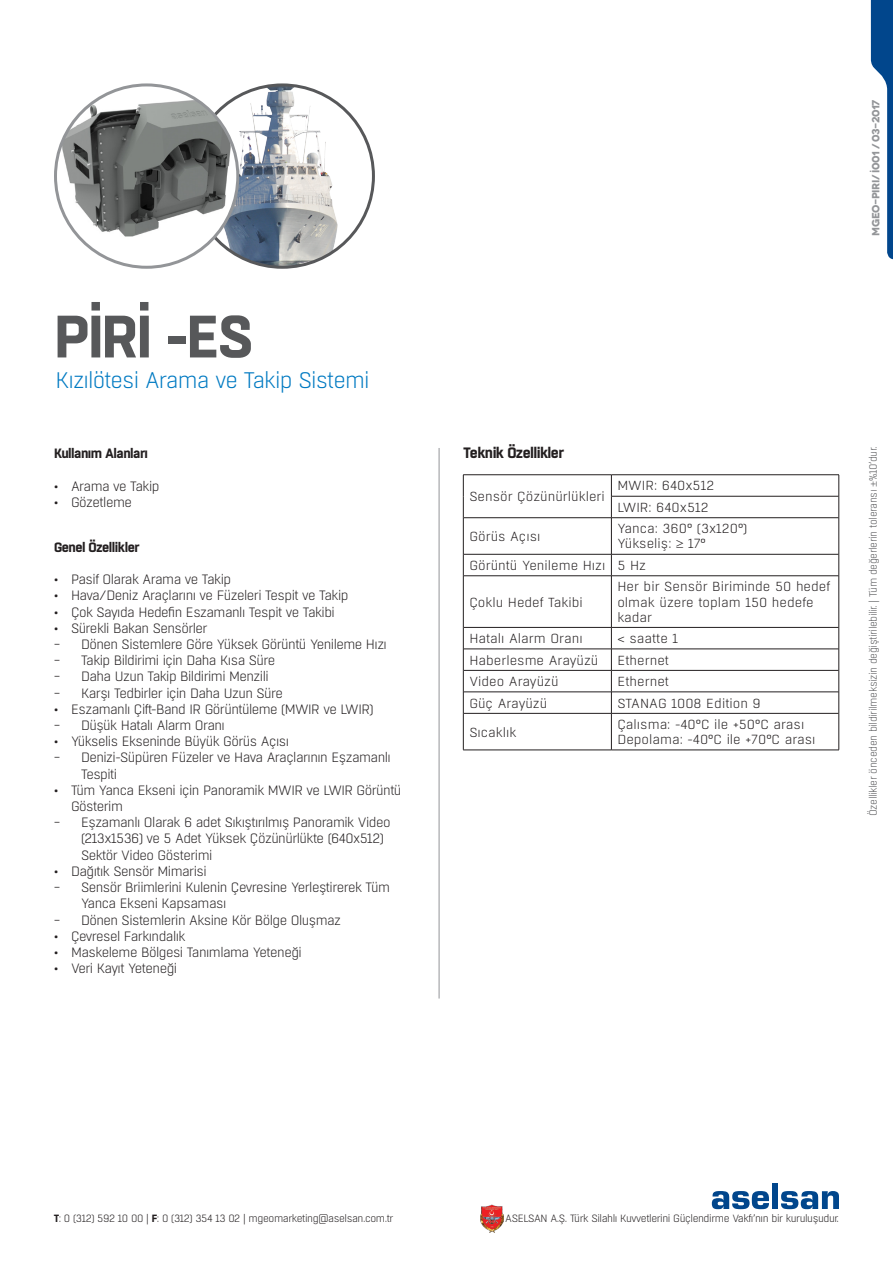
<style>
.page{position:relative;width:893px;height:1263px;background:#fff}
.page>*{position:absolute;margin:0;border:0;box-sizing:border-box;transform-origin:0 0}
.t1{font:700 59.55px "Boxed";letter-spacing:-.04em;color:#57585a}
.t2{font:300 22.5px "Boxed";letter-spacing:-.04em;color:#007ac2}
.sda{font:700 15px "Boxed";letter-spacing:-.04em;color:#231f20}
.t3{font:300 13.5px/16.2px "Boxed";letter-spacing:-.04em;color:#231f20}
.sda-2{font:700 13.5px "Boxed";letter-spacing:-.04em;color:#231f20}
.t4{font:300 13.05px/15px "Boxed";color:#231f20}
.t5{font:300 10.5px "Boxed";letter-spacing:-.04em;color:#231f20}
.t6{font:300 10.5px "Boxed";letter-spacing:-.04em;color:#57585a}
.t7{font:700 10.5px "Novecentowide";letter-spacing:-.04em;color:#939598}
.s1{font-family:"Minion Pro";font-weight:400}
.s2{font-weight:700}
</style>
<div class="page">
<svg style="left:871px;top:0;width:22px;height:259px"></svg>
<img style="left:480px;top:1204px;width:23px;height:28px">
<svg style="left:712px;top:1191px;width:57px;height:18px"></svg>
<div style="left:772px;top:1183px;width:6px;height:26px;background:#01468c"></div>
<svg style="left:781px;top:1191px;width:58px;height:18px"></svg>
<img style="left:191px;top:85px;width:182px;height:182px;border-radius:91px">
<img style="left:56px;top:87px;width:182px;height:167px">
<hr style="left:463px;top:474px;width:148px;height:1px;background:#231f20">
<svg style="left:463px;top:475px;width:1px;height:42px"></svg>
<hr style="left:611px;top:474px;width:228px;height:1px;background:#231f20">
<hr style="left:612px;top:496px;width:227px;height:1px;background:#231f20">
<svg style="left:611px;top:475px;width:1px;height:42px"></svg>
<svg style="left:838px;top:475px;width:1px;height:42px"></svg>
<hr style="left:463px;top:517px;width:148px;height:1px;background:#231f20">
<hr style="left:611px;top:517px;width:228px;height:1px;background:#231f20">
<hr style="left:463px;top:554px;width:148px;height:1px;background:#231f20">
<hr style="left:611px;top:554px;width:228px;height:1px;background:#231f20">
<hr style="left:463px;top:575px;width:148px;height:1px;background:#231f20">
<hr style="left:611px;top:575px;width:228px;height:1px;background:#231f20">
<hr style="left:463px;top:627px;width:148px;height:1px;background:#231f20">
<hr style="left:611px;top:627px;width:228px;height:1px;background:#231f20">
<hr style="left:463px;top:649px;width:148px;height:1px;background:#231f20">
<hr style="left:611px;top:649px;width:228px;height:1px;background:#231f20">
<hr style="left:463px;top:670px;width:148px;height:1px;background:#231f20">
<hr style="left:611px;top:670px;width:228px;height:1px;background:#231f20">
<hr style="left:463px;top:692px;width:148px;height:1px;background:#231f20">
<hr style="left:611px;top:692px;width:228px;height:1px;background:#231f20">
<hr style="left:463px;top:713px;width:148px;height:1px;background:#231f20">
<hr style="left:611px;top:713px;width:228px;height:1px;background:#231f20">
<hr style="left:463px;top:750px;width:148px;height:1px;background:#231f20">
<hr style="left:611px;top:750px;width:228px;height:1px;background:#231f20">
<hr style="left:463px;top:518px;width:1px;height:36px;background:#231f20">
<hr style="left:611px;top:518px;width:1px;height:36px;background:#231f20">
<hr style="left:838px;top:518px;width:1px;height:36px;background:#231f20">
<svg style="left:463px;top:554px;width:1px;height:22px"></svg>
<svg style="left:611px;top:554px;width:1px;height:22px"></svg>
<svg style="left:838px;top:554px;width:1px;height:22px"></svg>
<hr style="left:463px;top:576px;width:1px;height:51px;background:#231f20">
<hr style="left:611px;top:576px;width:1px;height:51px;background:#231f20">
<hr style="left:838px;top:576px;width:1px;height:51px;background:#231f20">
<svg style="left:463px;top:627px;width:1px;height:86px"></svg>
<svg style="left:611px;top:627px;width:1px;height:86px"></svg>
<svg style="left:838px;top:627px;width:1px;height:86px"></svg>
<hr style="left:463px;top:713px;width:1px;height:37px;background:#231f20">
<hr style="left:611px;top:713px;width:1px;height:37px;background:#231f20">
<hr style="left:838px;top:713px;width:1px;height:37px;background:#231f20">
<hr style="left:439px;top:448px;width:1px;height:550px;background:#939598">
<p class="t1" style="left:54px;top:297px;width:201px">PİRİ -ES</p>
<p class="t2" style="left:55px;top:366px;width:316px">Kızılötesi Arama ve Takip Sistemi</p>
<p class="sda-2" style="left:54px;top:444px;width:96px">Kullanım Alanları</p>
<p class="t3" style="left:54px;top:478px;width:107px">• Arama ve Takip</p>
<p class="t3" style="left:54px;top:494px;width:79px">• Gözetleme</p>
<p class="sda-2" style="left:54px;top:538px;width:87px">Genel Özellikler</p>
<p class="t3" style="left:54px;top:572px;width:179px">• Pasif Olarak Arama ve Takip</p>
<p class="t3" style="left:54px;top:588px;width:296px">• Hava/Deniz Araçlarını ve Füzeleri Tespit ve Takip</p>
<p class="t3" style="left:54px;top:604px;width:282px">• Çok Sayıda Hedefin Eszamanlı Tespit ve Takibi</p>
<p class="t3" style="left:54px;top:620px;width:155px">• Sürekli Bakan Sensörler</p>
<p class="t3" style="left:54px;top:636px;width:7px">−</p>
<p class="t3" style="left:81px;top:636px;width:307px">Dönen Sistemlere Göre Yüksek Görüntü Yenileme Hızı</p>
<p class="t3" style="left:54px;top:653px;width:7px">−</p>
<p class="t3" style="left:81px;top:653px;width:196px">Takip Bildirimi için Daha Kısa Süre</p>
<p class="t3" style="left:54px;top:669px;width:7px">−</p>
<p class="t3" style="left:81px;top:669px;width:189px">Daha Uzun Takip Bildirimi Menzili</p>
<p class="t3" style="left:54px;top:685px;width:7px">−</p>
<p class="t3" style="left:81px;top:685px;width:203px">Karşı Tedbirler için Daha Uzun Süre</p>
<p class="t3" style="left:54px;top:701px;width:321px">• Eszamanlı Çift-Band IR Görüntüleme (MWIR ve LWIR)</p>
<p class="t3" style="left:54px;top:717px;width:7px">−</p>
<p class="t3" style="left:81px;top:717px;width:145px">Düşük Hatalı Alarm Oranı</p>
<p class="t3" style="left:54px;top:734px;width:237px">• Yükselis Ekseninde Büyük Görüs Açısı</p>
<p class="t3" style="left:54px;top:750px;width:7px">−</p>
<p class="t3" style="left:81px;top:750px;width:311px">Denizi-Süpüren Füzeler ve Hava Araçlarının Eşzamanlı<br>Tespiti</p>
<p class="t3" style="left:71px;top:782px;width:332px;text-indent:-17px">• Tüm Yanca Ekseni için Panoramik MWIR ve LWIR Görüntü<br>Gösterim</p>
<p class="t3" style="left:54px;top:815px;width:7px">−</p>
<p class="t3" style="left:81px;top:815px;width:311px">Eşzamanlı Olarak 6 adet Sıkıştırılmış Panoramik Video (213x1536) ve 5 Adet Yüksek Çözünürlükte (640x512)<br>Sektör Video Gösterimi</p>
<p class="t3" style="left:54px;top:863px;width:154px">• Dağıtık Sensör Mimarisi</p>
<p class="t3" style="left:54px;top:879px;width:7px">−</p>
<p class="t3" style="left:81px;top:879px;width:310px">Sensör Briimlerini Kulenin Çevresine Yerleştirerek Tüm<br>Yanca Ekseni Kapsaması</p>
<p class="t3" style="left:54px;top:912px;width:7px">−</p>
<p class="t3" style="left:81px;top:912px;width:262px">Dönen Sistemlerin Aksine Kör Bölge Oluşmaz</p>
<p class="t3" style="left:54px;top:928px;width:133px">• Çevresel Farkındalık</p>
<p class="t3" style="left:54px;top:944px;width:249px">• Maskeleme Bölgesi Tanımlama Yeteneği</p>
<p class="t3" style="left:54px;top:960px;width:125px">• Veri Kayıt Yeteneği</p>
<p class="t7" style="left:869px;top:236px;width:138px;rotate:-90deg">MGEO-PIRI/ İ001 / 03-2017</p>
<p class="sda" style="left:463px;top:443px;width:102px">Teknik Özellikler</p>
<p class="t4" style="left:469px;top:489px;width:137px">Sensör Çözünürlükleri</p>
<p class="t4" style="left:469px;top:529px;width:73px">Görüs Açısı</p>
<p class="t4" style="left:617px;top:478px;width:98px">MWIR: 640x512</p>
<p class="t4" style="left:617px;top:500px;width:93px">LWIR: 640x512</p>
<p class="t4" style="left:617px;top:521px;width:131px">Yanca: 360° (3x120°)</p>
<p class="t4" style="left:617px;top:537px;width:90px">Yükseliş: ≥ 17°</p>
<p class="t4" style="left:469px;top:558px;width:138px">Görüntü Yenileme Hızı</p>
<p class="t4" style="left:617px;top:558px;width:30px">5 Hz</p>
<p class="t4" style="left:469px;top:595px;width:115px">Çoklu Hedef Takibi</p>
<p class="t4" style="left:617px;top:579px;width:214px">Her bir Sensör Biriminde 50 hedef olmak üzere toplam 150 hedefe kadar</p>
<p class="t4" style="left:469px;top:631px;width:115px">Hatalı Alarm Oranı</p>
<p class="t4" style="left:617px;top:631px;width:62px">&lt; saatte 1</p>
<p class="t4" style="left:469px;top:653px;width:131px">Haberlesme Arayüzü</p>
<p class="t4" style="left:617px;top:653px;width:53px">Ethernet</p>
<p class="t4" style="left:469px;top:674px;width:91px">Video Arayüzü</p>
<p class="t4" style="left:617px;top:674px;width:53px">Ethernet</p>
<p class="t4" style="left:469px;top:696px;width:79px">Güç Arayüzü</p>
<p class="t4" style="left:617px;top:696px;width:145px">STANAG 1008 Edition 9</p>
<p class="t4" style="left:469px;top:725px;width:49px">Sıcaklık</p>
<p class="t4" style="left:617px;top:717px;width:200px">Çalısma: -40°C ile +50°C arası<br>Depolama: -40°C ile +70°C arası</p>
<p class="t6" style="left:867px;top:816px;width:371px;rotate:-90deg">Özellikler önceden bildirilmeksizin değiştirilebilir. | Tüm değerlerin toleransı <span class="s1">±</span>%10’dur.</p>
<p class="t5" style="left:54px;top:1212px;width:341px"><span class="s2">T</span>: 0 (312) 592 10 00 | <span class="s2">F</span>: 0 (312) 354 13 02 | mgeomarketing@aselsan.com.tr</p>
<p class="t5" style="left:505px;top:1212px;width:335px">ASELSAN A.Ş. Türk Silahlı Kuvvetlerini Güçlendirme Vakfı’nın bir kuruluşudur.</p>
</div>
